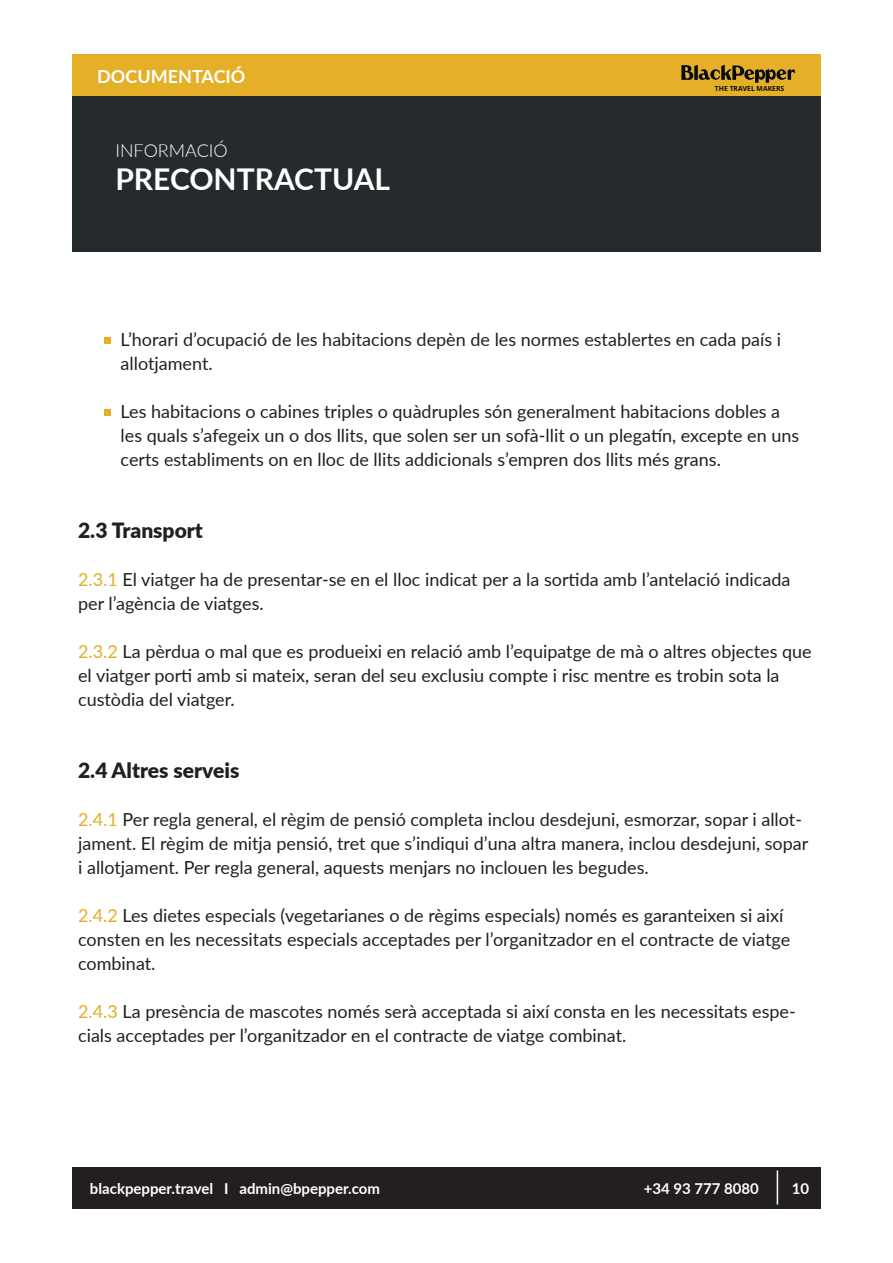
<style>
.page{position:relative;width:893px;height:1263px;background:#fff}
.page>*{position:absolute;margin:0;border:0;box-sizing:border-box;transform-origin:0 0}
.t1{font:700 30px "Lato";color:#fff}
.t2{font:900 21px "Lato";color:#231f20}
.t3{font:18px/24px "Lato";color:#231f20}
.t4{font:700 18px "Lato";color:#fff}
.t5{font:300 18px "Lato";color:#fff}
.t6{font:700 15px "Lato";color:#fff}
.t7{font:700 7.05px "Open Sans";color:#070b14}
.s1{color:#e5b027}
</style>
<div class="page">
<div style="left:72px;top:1167px;width:748px;height:42px;background:#231f20"></div>
<div style="left:72px;top:96px;width:748px;height:156px;background:#252a2d"></div>
<div style="left:72px;top:54px;width:748px;height:42px;background:#e5b027"></div>
<hr style="left:777px;top:1170px;width:1px;height:34px;background:#fff">
<svg style="left:681px;top:65px;width:114px;height:18px"></svg>
<div style="left:104px;top:337px;width:7px;height:7px;background:#e5b027"></div>
<div style="left:104px;top:409px;width:7px;height:7px;background:#e5b027"></div>
<p class="t4" style="left:97px;top:63px;width:150px">DOCUMENTACIÓ</p>
<p class="t5" style="left:115px;top:138px;width:114px">INFORMACIÓ</p>
<h1 class="t1" style="left:115px;top:157px;width:276px">PRECONTRACTUAL</h1>
<p class="t7" style="left:715px;top:83px;width:71px">THE TRAVEL MAKERS</p>
<p class="t3" style="left:121px;top:327px;width:662px">L’horari d’ocupació de les habitacions depèn de les normes establertes en cada país i allotjament.</p>
<p class="t3" style="left:121px;top:399px;width:680px">Les habitacions o cabines triples o quàdruples són generalment habitacions dobles a les quals s’afegeix un o dos llits, que solen ser un sofà-llit o un plegatín, excepte en uns certs establiments on en lloc de llits addicionals s’empren dos llits més grans.</p>
<p class="t2" style="left:78px;top:515px;width:126px">2.3 Transport</p>
<p class="t3" style="left:78px;top:567px;width:714px"><span class="s1">2.3.1</span> El viatger ha de presentar-se en el lloc indicat per a la sortida amb l’antelació indicada per l’agència de viatges.</p>
<p class="t3" style="left:78px;top:639px;width:735px"><span class="s1">2.3.2</span> La pèrdua o mal que es produeixi en relació amb l’equipatge de mà o altres objectes que el viatger porti amb si mateix, seran del seu exclusiu compte i risc mentre es trobin sota la custòdia del viatger.</p>
<p class="t2" style="left:78px;top:755px;width:163px">2.4 Altres serveis</p>
<p class="t3" style="left:78px;top:807px;width:732px"><span class="s1">2.4.1</span> Per regla general, el règim de pensió completa inclou desdejuni, esmorzar, sopar i allot&shy;jament. El règim de mitja pensió, tret que s’indiqui d’una altra manera, inclou desdejuni, sopar i allotjament. Per regla general, aquests menjars no inclouen les begudes.</p>
<p class="t3" style="left:78px;top:903px;width:714px"><span class="s1">2.4.2</span> Les dietes especials (vegetarianes o de règims especials) només es garanteixen si així consten en les necessitats especials acceptades per l’organitzador en el contracte de viatge combinat.</p>
<p class="t3" style="left:78px;top:999px;width:719px"><span class="s1">2.4.3</span> La presència de mascotes només serà acceptada si així consta en les necessitats espe&shy;cials acceptades per l’organitzador en el contracte de viatge combinat.</p>
<p class="t6" style="left:90px;top:1177px;width:292px">blackpepper.travel I admin@bpepper.com</p>
<p class="t6" style="left:644px;top:1177px;width:117px">+34 93 777 8080</p>
<p class="t6" style="left:792px;top:1177px;width:19px">10</p>
</div>
